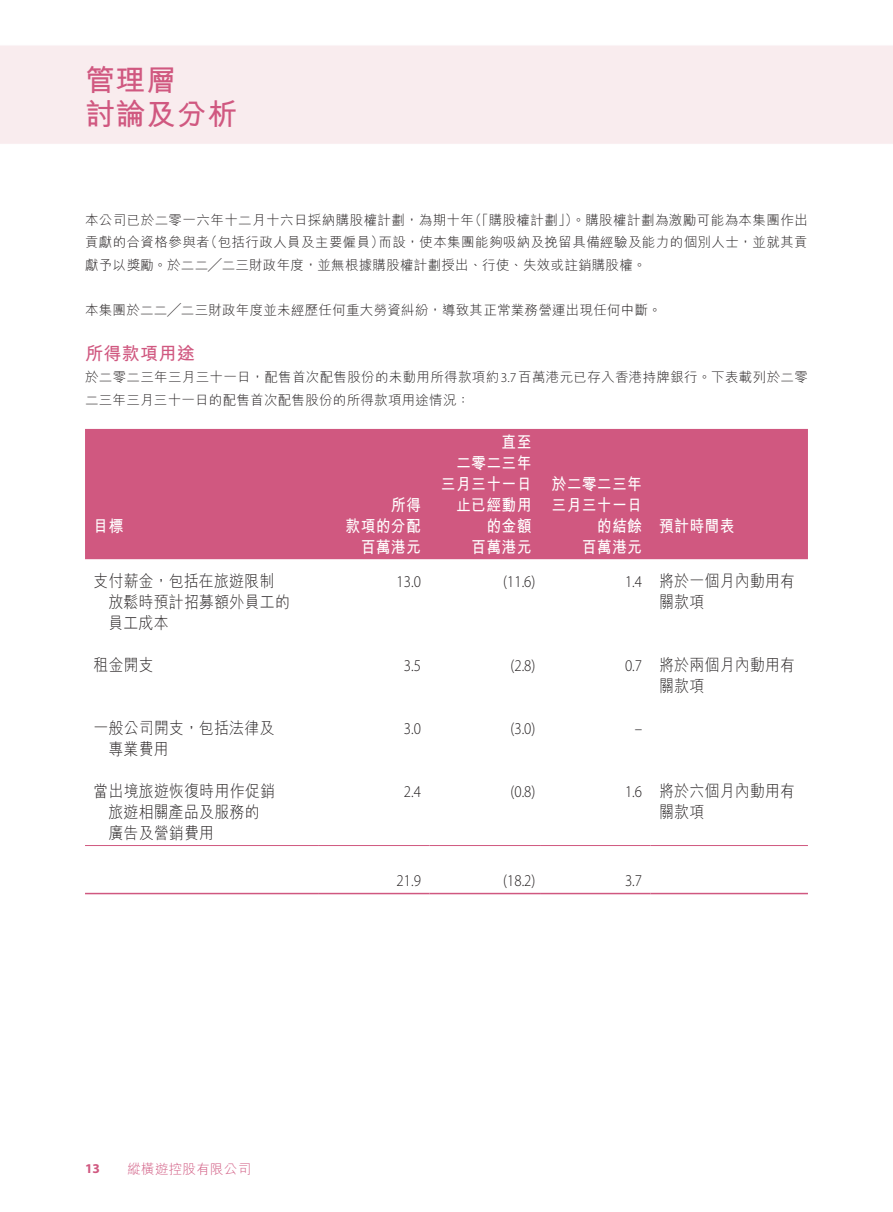
<style>
.page{position:relative;width:893px;height:1212px;background:#fff}
.page>*{position:absolute;margin:0;border:0;box-sizing:border-box;transform-origin:0 0}
.t1{font:700 30px/34.5px "M Hei HK";letter-spacing:.02em;color:#d05880}
._01_H1{font:700 18px "M Hei HK";letter-spacing:.02em;color:#d05880}
._50_Table_txt{font:300 16.5px "M Hei HK";letter-spacing:.02em;color:#231f20;scale:.9 1}
._50_Table_txt-2{font:700 16.5px "M Hei HK";letter-spacing:.02em;color:#fff;scale:.9 1}
._50_Table_txt-3{font:300 16.5px "Myriad Pro";color:#231f20;scale:.9 1}
._00_txt{font:300 13.5px/22.5px "M Hei HK";letter-spacing:.025em;color:#231f20}
.t2{font:300 13.5px "M Hei HK";letter-spacing:.02em;color:#d05880}
.t3{font:700 13.5px "Myriad Pro";color:#d05880}
.s1{font-family:"Myriad Pro"}
</style>
<div class="page">
<div style="left:85px;top:429px;width:723px;height:130px;background:#d05880"></div>
<hr style="left:85px;top:845px;width:234px;height:1px;background:#d05880">
<hr style="left:319px;top:845px;width:110px;height:1px;background:#d05880">
<hr style="left:429px;top:845px;width:111px;height:1px;background:#d05880">
<hr style="left:540px;top:845px;width:111px;height:1px;background:#d05880">
<hr style="left:651px;top:845px;width:157px;height:1px;background:#d05880">
<hr style="left:85px;top:893px;width:234px;height:1px;background:#d05880">
<hr style="left:319px;top:893px;width:110px;height:1px;background:#d05880">
<hr style="left:429px;top:893px;width:111px;height:1px;background:#d05880">
<hr style="left:540px;top:893px;width:111px;height:1px;background:#d05880">
<hr style="left:651px;top:893px;width:157px;height:1px;background:#d05880">
<h1 class="t1" style="left:85px;top:60px;width:154px">管理層<br>討論及分析</h1>
<p class="_00_txt" style="left:468px;top:208px;width:341px">（「購股權計劃」）。購股權計劃為激勵可能為本集團作出</p>
<p class="_00_txt" style="left:378px;top:208px;width:431px;text-indent:-293px">本公司已於二零一六年十二月十六日採納購股權計劃，為期十年<br>而設，使本集團能夠吸納及挽留具備經驗及能力的個別人士，並就其貢</p>
<p class="_00_txt" style="left:85px;top:231px;width:563px">貢獻的合資格參與者<br>獻予以獎勵。於二二╱二三財政年度，並無根據購股權計劃授出、行使、失效或註銷購股權。</p>
<p class="_00_txt" style="left:85px;top:298px;width:578px">本集團於二二╱二三財政年度並未經歷任何重大勞資糾紛，導致其正常業務營運出現任何中斷。</p>
<p class="_01_H1" style="left:85px;top:340px;width:111px">所得款項用途</p>
<p class="_00_txt" style="left:85px;top:366px;width:724px">於二零二三年三月三十一日，配售首次配售股份的未動用所得款項約<span class="s1">3.7</span>百萬港元已存入香港持牌銀行。下表載列於二零二三年三月三十一日的配售首次配售股份的所得款項用途情況：</p>
<p class="_00_txt" style="left:204px;top:231px;width:181px">（包括行政人員及主要僱員）</p>
<p class="_50_Table_txt-2" style="left:94px;top:514px;width:35px">目標</p>
<p class="_50_Table_txt-2" style="left:391px;top:493px;width:35px">所得</p>
<p class="_50_Table_txt-2" style="left:345px;top:514px;width:85px">款項的分配</p>
<p class="_50_Table_txt-2" style="left:361px;top:535px;width:68px">百萬港元</p>
<p class="_50_Table_txt-2" style="left:501px;top:430px;width:35px">直至</p>
<p class="_50_Table_txt-2" style="left:456px;top:451px;width:85px">二零二三年</p>
<p class="_50_Table_txt-2" style="left:441px;top:472px;width:102px">三月三十一日</p>
<p class="_50_Table_txt-2" style="left:456px;top:493px;width:85px">止已經動用</p>
<p class="_50_Table_txt-2" style="left:486px;top:514px;width:52px">的金額</p>
<p class="_50_Table_txt-2" style="left:471px;top:535px;width:68px">百萬港元</p>
<p class="_50_Table_txt-2" style="left:551px;top:472px;width:102px">於二零二三年</p>
<p class="_50_Table_txt-2" style="left:551px;top:493px;width:102px">三月三十一日</p>
<p class="_50_Table_txt-2" style="left:597px;top:514px;width:52px">的結餘</p>
<p class="_50_Table_txt-2" style="left:582px;top:535px;width:68px">百萬港元</p>
<p class="_50_Table_txt-2" style="left:659px;top:514px;width:85px">預計時間表</p>
<p class="_50_Table_txt" style="left:94px;top:573px;width:202px">支付薪金，包括在旅遊限制</p>
<p class="_50_Table_txt" style="left:108px;top:594px;width:203px">放鬆時預計招募額外員工的</p>
<p class="_50_Table_txt" style="left:108px;top:615px;width:68px">員工成本</p>
<p class="_50_Table_txt-3" style="left:397px;top:572px;width:29px">13.0</p>
<p class="_50_Table_txt-3" style="left:503px;top:572px;width:37px">(11.6)</p>
<p class="_50_Table_txt-3" style="left:625px;top:572px;width:20px">1.4</p>
<p class="_50_Table_txt" style="left:659px;top:573px;width:153px">將於一個月內動用有</p>
<p class="_50_Table_txt" style="left:659px;top:594px;width:52px">關款項</p>
<p class="_50_Table_txt" style="left:94px;top:657px;width:68px">租金開支</p>
<p class="_50_Table_txt-3" style="left:404px;top:656px;width:20px">3.5</p>
<p class="_50_Table_txt-3" style="left:510px;top:656px;width:29px">(2.8)</p>
<p class="_50_Table_txt-3" style="left:625px;top:656px;width:20px">0.7</p>
<p class="_50_Table_txt" style="left:659px;top:657px;width:153px">將於兩個月內動用有</p>
<p class="_50_Table_txt" style="left:659px;top:678px;width:52px">關款項</p>
<p class="_50_Table_txt" style="left:94px;top:720px;width:202px">一般公司開支，包括法律及</p>
<p class="_50_Table_txt" style="left:108px;top:741px;width:68px">專業費用</p>
<p class="_50_Table_txt-3" style="left:404px;top:719px;width:20px">3.0</p>
<p class="_50_Table_txt-3" style="left:510px;top:719px;width:29px">)3.0(</p>
<p class="_50_Table_txt-3" style="left:635px;top:719px;width:10px">–</p>
<p class="_50_Table_txt" style="left:94px;top:783px;width:203px">當出境旅遊恢復時用作促銷</p>
<p class="_50_Table_txt" style="left:108px;top:804px;width:169px">旅遊相關產品及服務的</p>
<p class="_50_Table_txt" style="left:108px;top:825px;width:119px">廣告及營銷費用</p>
<p class="_50_Table_txt-3" style="left:404px;top:782px;width:20px">2.4</p>
<p class="_50_Table_txt-3" style="left:510px;top:782px;width:29px">(0.8)</p>
<p class="_50_Table_txt-3" style="left:625px;top:782px;width:20px">1.6</p>
<p class="_50_Table_txt" style="left:659px;top:783px;width:153px">將於六個月內動用有</p>
<p class="_50_Table_txt" style="left:659px;top:804px;width:52px">關款項</p>
<p class="_50_Table_txt-3" style="left:397px;top:870px;width:29px">21.9</p>
<p class="_50_Table_txt-3" style="left:503px;top:870px;width:37px">)18.2(</p>
<p class="_50_Table_txt-3" style="left:625px;top:870px;width:20px">3.7</p>
<p class="t3" style="left:85px;top:1159px;width:16px">13</p>
<p class="t2" style="left:128px;top:1162px;width:125px">縱橫遊控股有限公司</p>
</div>
